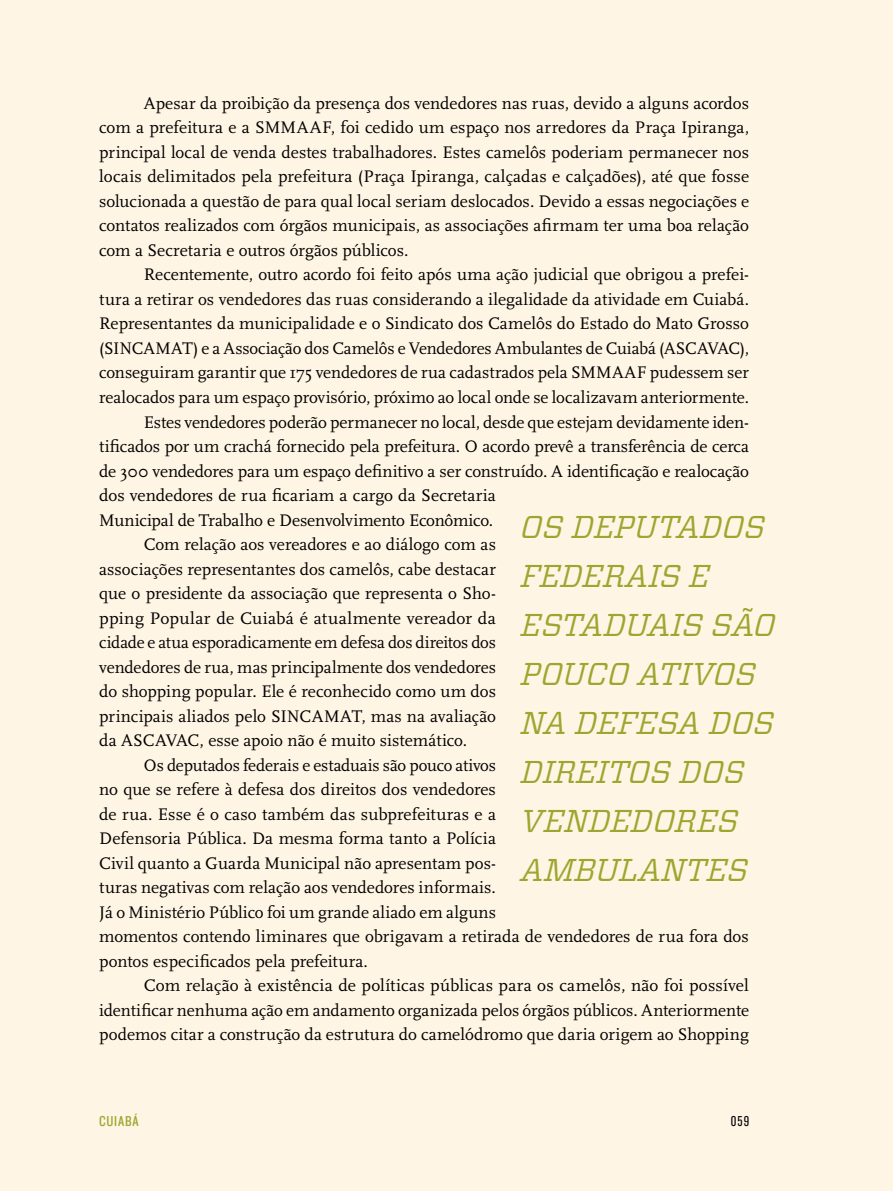
<style>
.page{position:relative;width:893px;height:1191px;background:#fff5e4}
.page>*{position:absolute;margin:0;border:0;box-sizing:border-box;transform-origin:0 0}
.t1{font:italic 31.5px/49px "Vitesse";letter-spacing:-.015em;color:#9ead35}
.t2{font:17.5px/24.5px "Scala";color:#000;text-align:justify}
.t3{font:14.88px "Knockout HTF29 Junior Liteweight";color:#9ead35}
.t4{font:14.88px "Knockout HTF28 Junior Featherwt";color:#000}
</style>
<div class="page">
<p class="t2" style="left:99px;top:91px;width:651px;text-indent:45px">Apesar da proibição da presença dos vendedores nas ruas, devido a alguns acordos com a prefeitura e a SMMAAF, foi cedido um espaço nos arredores da Praça Ipiranga, principal local de venda destes trabalhadores. Estes camelôs poderiam permanecer nos locais delimitados pela prefeitura (Praça Ipiranga, calçadas e calçadões), até que fosse solucionada a questão de para qual local seriam deslocados. Devido a essas negociações e contatos realizados com órgãos municipais, as associações afirmam ter uma boa relação com a Secretaria e outros órgãos públicos.</p>
<p class="t2" style="left:144px;top:263px;width:607px">Recentemente, outro acordo foi feito após uma ação judicial que obrigou a prefei-</p>
<p class="t2" style="left:99px;top:287px;width:651px">tura a retirar os vendedores das ruas considerando a ilegalidade da atividade em Cuiabá.</p>
<p class="t2" style="left:99px;top:312px;width:651px">Representantes da municipalidade e o Sindicato dos Camelôs do Estado do Mato Grosso</p>
<p class="t2" style="left:99px;top:336px;width:651px">(SINCAMAT) e a Associação dos Camelôs e Vendedores Ambulantes de Cuiabá (ASCAVAC),</p>
<p class="t2" style="left:99px;top:361px;width:651px">conseguiram garantir que 175 vendedores de rua cadastrados pela SMMAAF pudessem ser</p>
<p class="t2" style="left:99px;top:385px;width:651px">realocados para um espaço provisório, próximo ao local onde se localizavam anteriormente.</p>
<p class="t2" style="left:144px;top:410px;width:607px">Estes vendedores poderão permanecer no local, desde que estejam devidamente iden-</p>
<p class="t2" style="left:99px;top:434px;width:651px">tificados por um crachá fornecido pela prefeitura. O acordo prevê a transferência de cerca</p>
<p class="t2" style="left:99px;top:459px;width:651px">de 300 vendedores para um espaço definitivo a ser construído. A identificação e realocação</p>
<p class="t2" style="left:99px;top:483px;width:398px">dos vendedores de rua ficariam a cargo da Secretaria</p>
<p class="t2" style="left:99px;top:508px;width:396px">Municipal de Trabalho e Desenvolvimento Econômico.</p>
<p class="t2" style="left:144px;top:532px;width:354px">Com relação aos vereadores e ao diálogo com as</p>
<p class="t2" style="left:99px;top:557px;width:398px">associações representantes dos camelôs, cabe destacar</p>
<p class="t2" style="left:99px;top:581px;width:398px">que o presidente da associação que representa o Sho-</p>
<p class="t2" style="left:99px;top:606px;width:398px">pping Popular de Cuiabá é atualmente vereador da</p>
<p class="t2" style="left:99px;top:630px;width:398px">cidade e atua esporadicamente em defesa dos direitos dos</p>
<p class="t2" style="left:99px;top:655px;width:398px">vendedores de rua, mas principalmente dos vendedores</p>
<p class="t2" style="left:99px;top:679px;width:398px">do shopping popular. Ele é reconhecido como um dos</p>
<p class="t2" style="left:99px;top:704px;width:398px">principais aliados pelo SINCAMAT, mas na avaliação</p>
<p class="t2" style="left:99px;top:728px;width:369px">da ASCAVAC, esse apoio não é muito sistemático.</p>
<p class="t2" style="left:144px;top:753px;width:354px">Os deputados federais e estaduais são pouco ativos</p>
<p class="t2" style="left:99px;top:777px;width:398px">no que se refere à defesa dos direitos dos vendedores</p>
<p class="t2" style="left:99px;top:802px;width:398px">de rua. Esse é o caso também das subprefeituras e a</p>
<p class="t2" style="left:99px;top:826px;width:398px">Defensoria Pública. Da mesma forma tanto a Polícia</p>
<p class="t2" style="left:99px;top:851px;width:398px">Civil quanto a Guarda Municipal não apresentam pos-</p>
<p class="t2" style="left:99px;top:875px;width:398px">turas negativas com relação aos vendedores informais.</p>
<p class="t2" style="left:99px;top:900px;width:398px">Já o Ministério Público foi um grande aliado em alguns</p>
<p class="t2" style="left:99px;top:924px;width:651px">momentos contendo liminares que obrigavam a retirada de vendedores de rua fora dos</p>
<p class="t2" style="left:99px;top:949px;width:270px">pontos especificados pela prefeitura.</p>
<p class="t2" style="left:144px;top:973px;width:607px">Com relação à existência de políticas públicas para os camelôs, não foi possível</p>
<p class="t2" style="left:99px;top:998px;width:651px">identificar nenhuma ação em andamento organizada pelos órgãos públicos. Anteriormente</p>
<p class="t2" style="left:99px;top:1022px;width:651px">podemos citar a construção da estrutura do camelódromo que daria origem ao Shopping</p>
<h1 class="t1" style="left:521px;top:502px;width:256px">OS DEPUTADOS<br>FEDERAIS E<br>ESTADUAIS SÃO<br>POUCO ATIVOS<br>NA DEFESA DOS<br>DIREITOS DOS<br>VENDEDORES<br>AMBULANTES</h1>
<p class="t3" style="left:99px;top:1113px;width:15px">Cuiab</p>
<p class="t3" style="left:133px;top:1113px;width:8px">á</p>
<p class="t4" style="left:731px;top:1113px;width:20px">059</p>
</div>
